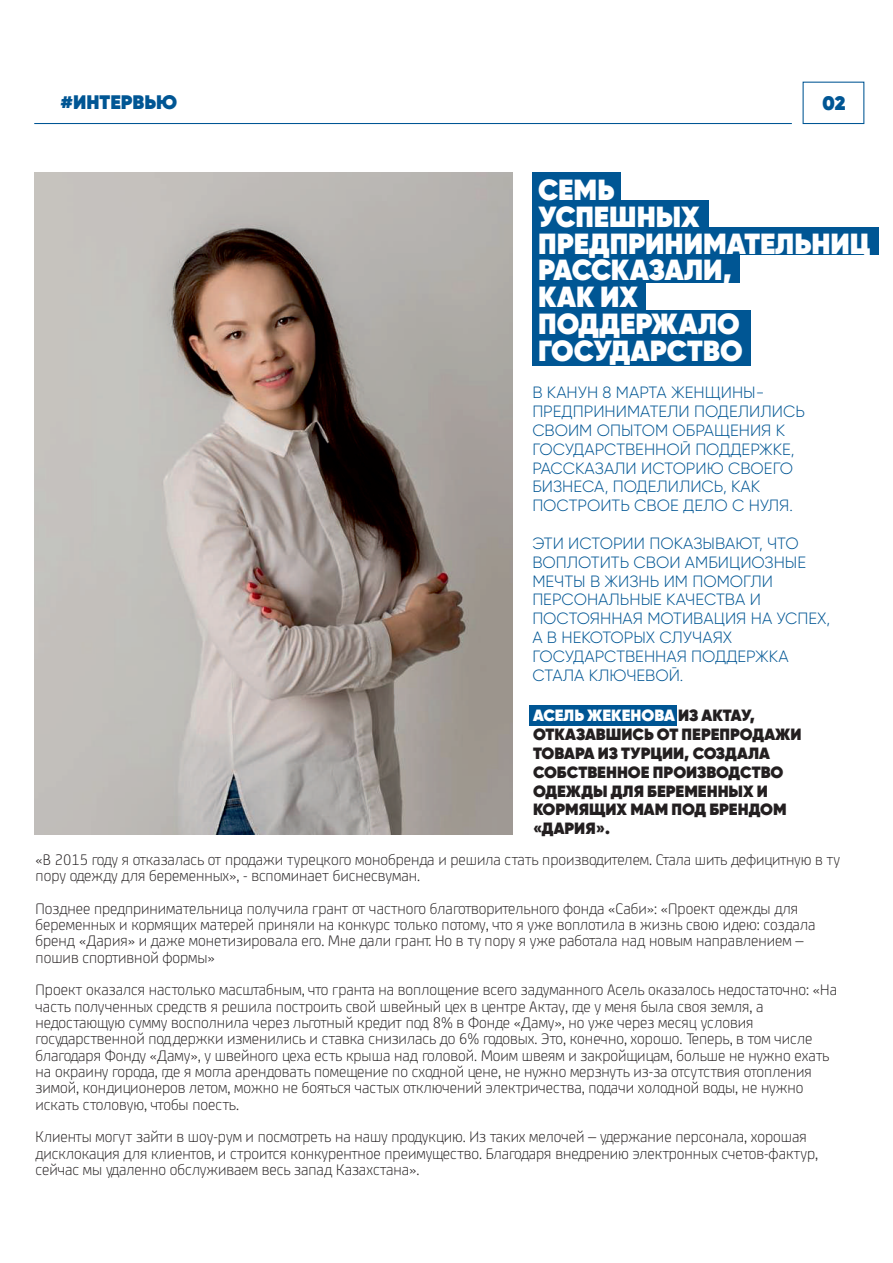
<style>
.page{position:relative;width:893px;height:1263px;background:#fff}
.page>*{position:absolute;margin:0;border:0;box-sizing:border-box;transform-origin:0 0}
.t1{font:800 29.1px/26.8px "Gilroy";color:#fff}
.t2{font:800 19.65px "Gilroy";color:#005694}
.t3{font:300 16.35px/16.4px "FS Joey Pro";color:#231f20}
.t4{font:300 16.35px/18.8px "Gilroy";color:#005694}
.t5{font:800 16.35px/18.8px "Gilroy";color:#231f20}
.s1{color:#fff}
</style>
<div class="page">
<div style="left:532px;top:172px;width:89px;height:28px;background:#005694"></div>
<div style="left:532px;top:200px;width:177px;height:28px;background:#005694"></div>
<div style="left:532px;top:228px;width:346px;height:27px;background:#005694"></div>
<div style="left:803px;top:82px;width:61px;height:42px;border:1px solid #005694"></div>
<hr style="left:34px;top:123px;width:758px;height:1px;background:#005694">
<img style="left:34px;top:172px;width:478px;height:662px">
<div style="left:532px;top:255px;width:207px;height:28px;background:#005694"></div>
<div style="left:532px;top:283px;width:114px;height:27px;background:#005694"></div>
<div style="left:532px;top:310px;width:218px;height:28px;background:#005694"></div>
<div style="left:532px;top:338px;width:218px;height:28px;background:#005694"></div>
<div style="left:530px;top:705px;width:147px;height:20px;background:#005694"></div>
<p class="t2" style="left:61px;top:94px;width:118px">#ИНТЕРВЬЮ</p>
<p class="t2" style="left:822px;top:94px;width:25px">02</p>
<h1 class="t1" style="left:538px;top:178px;width:334px">СЕМЬ<br>УСПЕШНЫХ<br>ПРЕДПРИНИМАТЕЛЬНИЦ<br>РАССКАЗАЛИ,<br>КАК ИХ<br>ПОДДЕРЖАЛО<br>ГОСУДАРСТВО</h1>
<p class="t4" style="left:532px;top:384px;width:274px">В КАНУН 8 МАРТА ЖЕНЩИНЫ-<br>ПРЕДПРИНИМАТЕЛИ ПОДЕЛИЛИСЬ<br>СВОИМ ОПЫТОМ ОБРАЩЕНИЯ К<br>ГОСУДАРСТВЕННОЙ ПОДДЕРЖКЕ,<br>РАССКАЗАЛИ ИСТОРИЮ СВОЕГО<br>БИЗНЕСА, ПОДЕЛИЛИСЬ, КАК<br>ПОСТРОИТЬ СВОЕ ДЕЛО С НУЛЯ.</p>
<p class="t4" style="left:532px;top:535px;width:299px">ЭТИ ИСТОРИИ ПОКАЗЫВАЮТ, ЧТО<br>ВОПЛОТИТЬ СВОИ АМБИЦИОЗНЫЕ<br>МЕЧТЫ В ЖИЗНЬ ИМ ПОМОГЛИ<br>ПЕРСОНАЛЬНЫЕ КАЧЕСТВА И<br>ПОСТОЯННАЯ МОТИВАЦИЯ НА УСПЕХ,<br>А В НЕКОТОРЫХ СЛУЧАЯХ<br>ГОСУДАРСТВЕННАЯ ПОДДЕРЖКА<br>СТАЛА КЛЮЧЕВОЙ.</p>
<p class="t5" style="left:533px;top:707px;width:270px"><span class="s1">АСЕЛЬ ЖЕКЕНОВА</span> ИЗ АКТАУ,<br>ОТКАЗАВШИСЬ ОТ ПЕРЕПРОДАЖИ<br>ТОВАРА ИЗ ТУРЦИИ, СОЗДАЛА<br>СОБСТВЕННОЕ ПРОИЗВОДСТВО<br>ОДЕЖДЫ ДЛЯ БЕРЕМЕННЫХ И<br>КОРМЯЩИХ МАМ ПОД БРЕНДОМ «ДАРИЯ».</p>
<p class="t3" style="left:36px;top:852px;width:806px">«В 2015 году я отказалась от продажи турецкого монобренда и решила стать производителем. Стала шить дефицитную в ту пору одежду для беременных», - вспоминает биснесвуман.</p>
<p class="t3" style="left:36px;top:901px;width:781px">Позднее предпринимательница получила грант от частного благотворительного фонда «Саби»: «Проект одежды для беременных и кормящих матерей приняли на конкурс только потому, что я уже воплотила в жизнь свою идею: создала бренд «Дария» и даже монетизировала его. Мне дали грант. Но в ту пору я уже работала над новым направлением – пошив спортивной формы»</p>
<p class="t3" style="left:36px;top:983px;width:803px">Проект оказался настолько масштабным, что гранта на воплощение всего задуманного Асель оказалось недостаточно: «На часть полученных средств я решила построить свой швейный цех в центре Актау, где у меня была своя земля, а недостающую сумму восполнила через льготный кредит под 8% в Фонде «Даму», но уже через месяц условия государственной поддержки изменились и ставка снизилась до 6% годовых. Это, конечно, хорошо. Теперь, в том числе благодаря Фонду «Даму», у швейного цеха есть крыша над головой. Моим швеям и закройщицам, больше не нужно ехать на окраину города, где я могла арендовать помещение по сходной цене, не нужно мерзнуть из-за отсутствия отопления зимой, кондиционеров летом, можно не бояться частых отключений электричества, подачи холодной воды, не нужно искать столовую, чтобы поесть.</p>
<p class="t3" style="left:36px;top:1130px;width:784px">Клиенты могут зайти в шоу-рум и посмотреть на нашу продукцию. Из таких мелочей – удержание персонала, хорошая дисклокация для клиентов, и строится конкурентное преимущество. Благодаря внедрению электронных счетов-фактур, сейчас мы удаленно обслуживаем весь запад Казахстана».</p>
</div>
